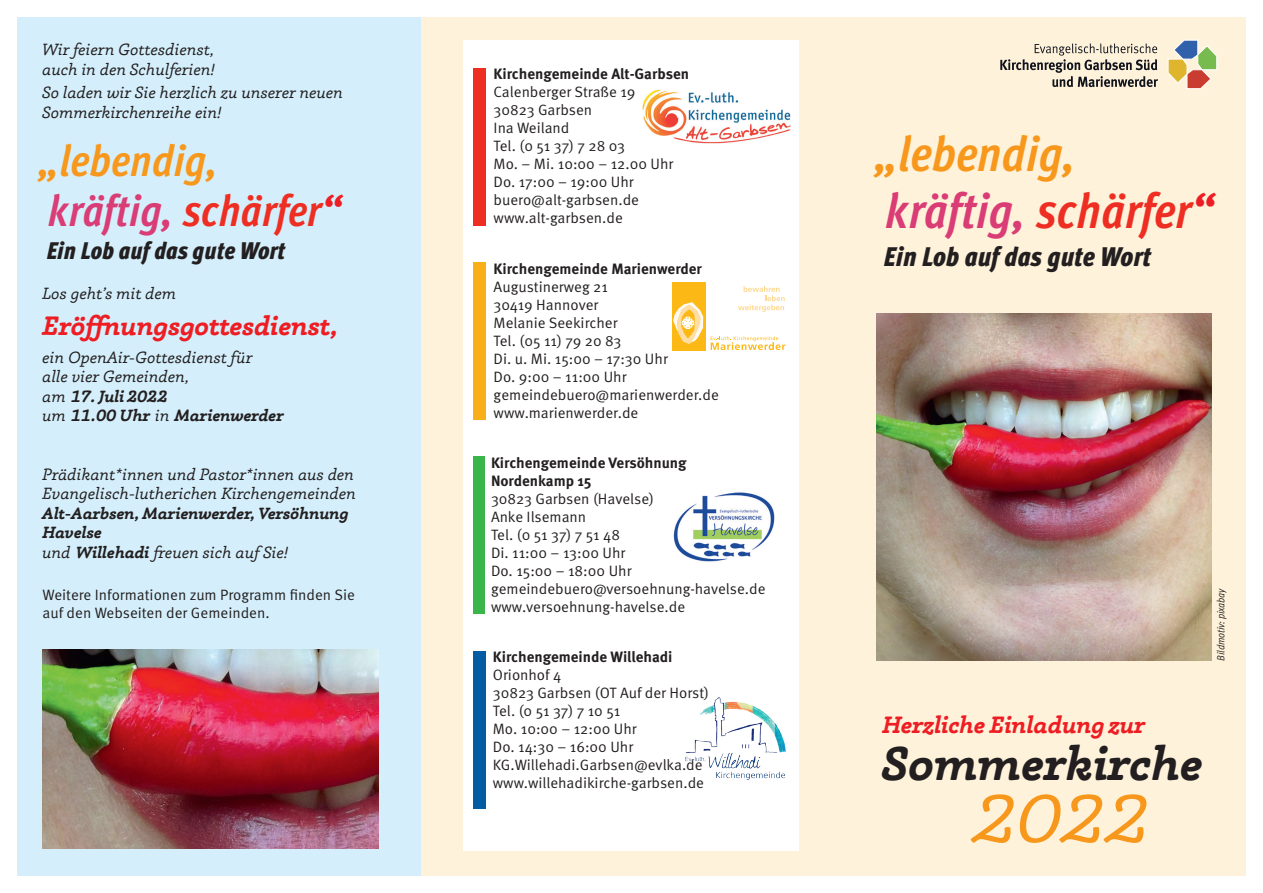
<style>
.page{position:relative;width:1263px;height:893px;background:#fff}
.page>*{position:absolute;margin:0;border:0;box-sizing:border-box;transform-origin:0 0}
.t1{font:italic 67.95px "Phoreus Cherokee";color:#f7981d;scale:1.14 1}
.t2{font:italic 700 condensed 49.5px/57px "Meta Pro";color:#f7981d}
.t3{font:italic 700 48px "Phoreus Cherokee";color:#231f20}
.t4{font:italic 700 condensed 44.25px/50.1px "Meta Pro";color:#f7981d}
.t5{font:italic 700 27px "Phoreus Cherokee";color:#ee1d23}
.t6{font:italic 900 condensed 26.85px "Meta Pro";color:#231f20}
.t7{font:italic 700 24px "Phoreus Cherokee";color:#ee1d23}
.t8{font:italic 900 condensed 24px "Meta Pro";color:#231f20}
.t9{font:italic 16.5px/19.5px "Phoreus Cherokee";color:#231f20}
.t10{font:italic 700 16.5px/19.5px "Phoreus Cherokee";color:#231f20}
.t11{font:15px/18px "Meta Pro Norm";color:#231f20}
.t12{font:700 15px/18px "Meta Pro";color:#231f20}
.t13{font:10.5px "Meta Pro Cond Norm Ita";color:#231f20}
.s1{color:#da3c75}
.s2{color:#ee2e22}
.s3{color:#ee1d23}
.s4{font-weight:700}
.s5{font-weight:400}
</style>
<div class="page">
<div style="left:17px;top:17px;width:404px;height:859px;background:#d4effb"></div>
<div style="left:421px;top:17px;width:825px;height:859px;background:#fef2da"></div>
<div style="left:463px;top:40px;width:336px;height:810px;background:#fff"></div>
<img style="left:876px;top:313px;width:336px;height:347px">
<img style="left:43px;top:649px;width:335px;height:199px">
<svg style="left:1167px;top:39px;width:50px;height:50px"></svg>
<svg style="left:1000px;top:43px;width:158px;height:44px"></svg>
<svg style="left:738px;top:286px;width:47px;height:26px"></svg>
<svg style="left:711px;top:336px;width:74px;height:14px"></svg>
<div style="left:672px;top:282px;width:34px;height:68px;background:#fcb814"></div>
<svg style="left:673px;top:302px;width:30px;height:42px"></svg>
<div style="left:473px;top:262px;width:13px;height:158px;background:#faaf18"></div>
<div style="left:473px;top:651px;width:13px;height:157px;background:#015ca3"></div>
<img style="left:685px;top:697px;width:101px;height:83px">
<div style="left:473px;top:457px;width:11px;height:157px;background:#3ab54a"></div>
<img style="left:673px;top:492px;width:102px;height:70px">
<div style="left:473px;top:68px;width:13px;height:157px;background:#ee2e22"></div>
<img style="left:643px;top:89px;width:148px;height:54px">
<p class="t9" style="left:43px;top:40px;width:174px">Wir feiern Gottesdienst, auch in den Schulferien!</p>
<p class="t9" style="left:43px;top:83px;width:302px">So laden wir Sie herzlich zu unserer neuen<br>Sommerkirchenreihe ein!</p>
<h3 class="t4" style="left:38px;top:133px;width:304px">„lebendig, <span class="s1">kräftig,</span> <span class="s2">schärfer</span><span class="s3">“</span></h3>
<h3 class="t8" style="left:47px;top:232px;width:240px">Ein Lob auf das gute Wort</h3>
<p class="t9" style="left:43px;top:283px;width:135px">Los geht’s mit dem</p>
<h3 class="t5" style="left:43px;top:308px;width:298px">Eröffnungsgottesdienst,</h3>
<p class="t9" style="left:43px;top:347px;width:243px">ein OpenAir-Gottesdienst für<br>alle vier Gemeinden,<br>am <span class="s4">17. Juli 2022<br></span>um <span class="s4">11.00 Uhr</span> in <span class="s4">Marienwerder</span></p>
<p class="t9" style="left:43px;top:464px;width:315px">Prädikant*innen und Pastor*innen aus den<br>Evangelisch-lutherichen Kirchengemeinden</p>
<p class="t10" style="left:43px;top:503px;width:308px">Alt-Aarbsen, Marienwerder, Versöhnung<br>Havelse<br><span class="s5">und</span> Willehadi <span class="s5">freuen sich auf Sie!</span></p>
<p class="t11" style="left:43px;top:585px;width:314px">Weitere Informationen zum Programm finden Sie auf den Webseiten der Gemeinden.</p>
<p class="t12" style="left:494px;top:64px;width:197px">Kirchengemeinde Alt-Garbsen</p>
<p class="t11" style="left:494px;top:82px;width:181px">Calenberger Straße 19<br>30823 Garbsen<br>Ina Weiland<br>Tel. (0 51 37) 7 28 03<br>Mo. – Mi. 10:00 – 12.00 Uhr<br>Do. 17:00 – 19:00 Uhr buero@alt-garbsen.de www.alt-garbsen.de</p>
<p class="t12" style="left:494px;top:259px;width:210px">Kirchengemeinde Marienwerder</p>
<p class="t11" style="left:494px;top:277px;width:227px">Augustinerweg 21<br>30419 Hannover<br>Melanie Seekircher<br>Tel. (05 11) 79 20 83<br>Di. u. Mi. 15:00 – 17:30 Uhr<br>Do. 9:00 – 11:00 Uhr gemeindebuero@marienwerder.de www.marienwerder.de</p>
<p class="t12" style="left:491px;top:453px;width:197px">Kirchengemeinde Versöhnung<br>Nordenkamp 15</p>
<p class="t11" style="left:491px;top:489px;width:276px">30823 Garbsen (Havelse)<br>Anke Ilsemann<br>Tel. (0 51 37) 7 51 48<br>Di. 11:00 – 13:00 Uhr<br>Do. 15:00 – 18:00 Uhr gemeindebuero@versoehnung-havelse.de www.versoehnung-havelse.de</p>
<p class="t12" style="left:493px;top:647px;width:181px">Kirchengemeinde Willehadi</p>
<p class="t11" style="left:493px;top:665px;width:218px">Orionhof 4<br>30823 Garbsen (OT Auf der Horst)<br>Tel. (0 51 37) 7 10 51<br>Mo. 10:00 – 12:00 Uhr<br>Do. 14:30 – 16:00 Uhr<br>KG.Willehadi.Garbsen@evlka.de www.willehadikirche-garbsen.de</p>
<h2 class="t2" style="left:874px;top:123px;width:341px">„lebendig, <span class="s1">kräftig,</span> <span class="s2">schärfer</span><span class="s3">“</span></h2>
<h3 class="t6" style="left:884px;top:235px;width:269px">Ein Lob auf das gute Wort</h3>
<p class="t13" style="left:1213px;top:661px;width:74px;rotate:-90deg">Bildmotiv: pixabay</p>
<h3 class="t7" style="left:882px;top:709px;width:264px">Herzliche Einladung zur</h3>
<h3 class="t3" style="left:882px;top:732px;width:322px">Sommerkirche</h3>
<h1 class="t1" style="left:974px;top:779px;width:157px">2022</h1>
</div>
